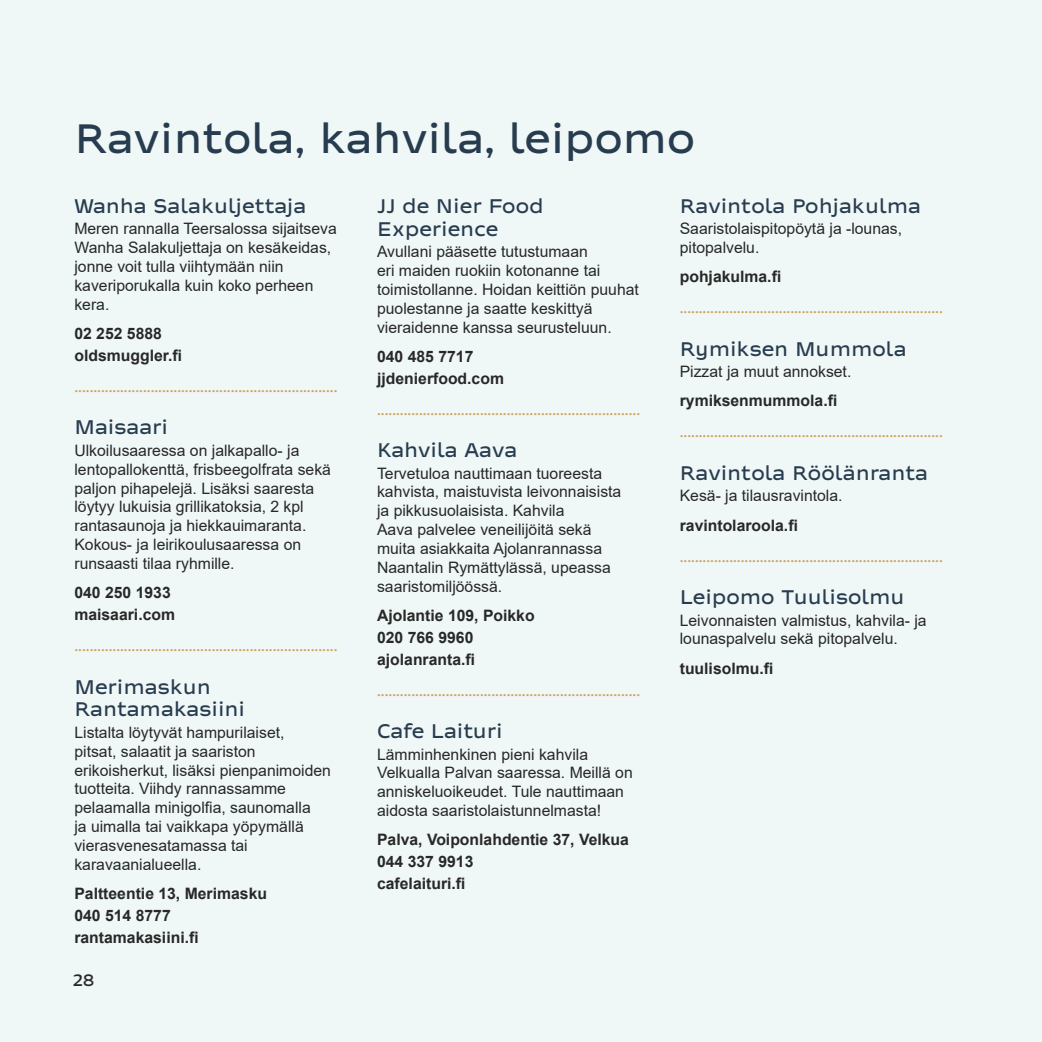
<style>
.page{position:relative;width:1042px;height:1042px;background:#eff7f7}
.page>*{position:absolute;margin:0;border:0;box-sizing:border-box;transform-origin:0 0}
.t1{font:500 43.75px "Tanssikallio";color:#273c4e}
.H3_Tanssi{font:500 21px/22.8px "Tanssikallio";color:#273c4e}
.t2{font:500 17.5px "Tanssikallio";color:#282827}
.P_yritysesittely{font:15.75px/18.9px "Arial";color:#282827}
.t3{font:500 15.75px "Tanssikallio";color:#cba25b}
.P_yritysyhteystiedot{font:700 15.75px "Arial";color:#282827}
</style>
<div class="page">
<h2 class="t1" style="left:74px;top:116px;width:622px">Ravintola, kahvila, leipomo</h2>
<h3 class="H3_Tanssi" style="left:74px;top:195px;width:233px">Wanha Salakuljettaja</h3>
<p class="P_yritysesittely" style="left:74px;top:219px;width:264px">Meren rannalla Teersalossa sijaitseva<br>Wanha Salakuljettaja on kesäkeidas, jonne voit tulla viihtymään niin kaveriporukalla kuin koko perheen kera.</p>
<p class="P_yritysyhteystiedot" style="left:74px;top:322px;width:89px">02 252 5888</p>
<p class="P_yritysyhteystiedot" style="left:74px;top:344px;width:109px">oldsmuggler.fi</p>
<p class="t3" style="left:74px;top:378px;width:264px">.....................................................................</p>
<h3 class="H3_Tanssi" style="left:74px;top:417px;width:95px">Maisaari</h3>
<p class="P_yritysesittely" style="left:74px;top:441px;width:258px">Ulkoilusaaressa on jalkapallo- ja lentopallokenttä, frisbeegolfrata sekä paljon pihapelejä. Lisäksi saaresta löytyy lukuisia grillikatoksia, 2 kpl rantasaunoja ja hiekkauimaranta.<br>Kokous- ja leirikoulusaaressa on runsaasti tilaa ryhmille.</p>
<p class="P_yritysyhteystiedot" style="left:74px;top:582px;width:98px">040 250 1933</p>
<p class="P_yritysyhteystiedot" style="left:74px;top:603px;width:102px">maisaari.com</p>
<p class="t3" style="left:74px;top:637px;width:264px">.....................................................................</p>
<h3 class="H3_Tanssi" style="left:74px;top:676px;width:172px">Merimaskun<br>Rantamakasiini</h3>
<p class="P_yritysesittely" style="left:74px;top:723px;width:258px">Listalta löytyvät hampurilaiset,<br>pitsat, salaatit ja saariston erikoisherkut, lisäksi pienpanimoiden tuotteita. Viihdy rannassamme pelaamalla minigolfia, saunomalla<br>ja uimalla tai vaikkapa yöpymällä vierasvenesatamassa tai karavaanialueella.</p>
<p class="P_yritysyhteystiedot" style="left:74px;top:882px;width:194px">Paltteentie 13, Merimasku</p>
<p class="P_yritysyhteystiedot" style="left:74px;top:904px;width:98px">040 514 8777</p>
<p class="P_yritysyhteystiedot" style="left:74px;top:926px;width:126px">rantamakasiini.fi</p>
<h3 class="H3_Tanssi" style="left:377px;top:195px;width:168px">JJ de Nier Food<br>Experience</h3>
<p class="P_yritysesittely" style="left:377px;top:242px;width:263px">Avullani pääsette tutustumaan<br>eri maiden ruokiin kotonanne tai toimistollanne. Hoidan keittiön puuhat puolestanne ja saatte keskittyä vieraidenne kanssa seurusteluun.</p>
<p class="P_yritysyhteystiedot" style="left:377px;top:345px;width:98px">040 485 7717</p>
<p class="P_yritysyhteystiedot" style="left:377px;top:367px;width:128px">jjdenierfood.com</p>
<p class="t3" style="left:377px;top:401px;width:264px">.....................................................................</p>
<h3 class="H3_Tanssi" style="left:377px;top:439px;width:142px">Kahvila Aava</h3>
<p class="P_yritysesittely" style="left:377px;top:463px;width:246px">Tervetuloa nauttimaan tuoreesta kahvista, maistuvista leivonnaisista ja pikkusuolaisista. Kahvila<br>Aava palvelee veneilijöitä sekä muita asiakkaita Ajolanrannassa<br>Naantalin Rymättylässä, upeassa saaristomiljöössä.</p>
<p class="P_yritysyhteystiedot" style="left:377px;top:604px;width:159px">Ajolantie 109, Poikko</p>
<p class="P_yritysyhteystiedot" style="left:377px;top:626px;width:98px">020 766 9960</p>
<p class="P_yritysyhteystiedot" style="left:377px;top:648px;width:100px">ajolanranta.fi</p>
<p class="t3" style="left:377px;top:682px;width:264px">.....................................................................</p>
<h3 class="H3_Tanssi" style="left:377px;top:720px;width:127px">Cafe Laituri</h3>
<p class="P_yritysesittely" style="left:377px;top:744px;width:257px">Lämminhenkinen pieni kahvila Velkualla Palvan saaressa. Meillä on anniskeluoikeudet. Tule nauttimaan aidosta saaristolaistunnelmasta!</p>
<p class="P_yritysyhteystiedot" style="left:377px;top:829px;width:253px">Palva, Voiponlahdentie 37, Velkua</p>
<p class="P_yritysyhteystiedot" style="left:377px;top:850px;width:98px">044 337 9913</p>
<p class="P_yritysyhteystiedot" style="left:377px;top:872px;width:90px">cafelaituri.fi</p>
<h3 class="H3_Tanssi" style="left:680px;top:195px;width:243px">Ravintola Pohjakulma</h3>
<p class="P_yritysesittely" style="left:680px;top:219px;width:224px">Saaristolaispitopöytä ja -lounas, pitopalvelu.</p>
<p class="P_yritysyhteystiedot" style="left:680px;top:266px;width:103px">pohjakulma.fi</p>
<p class="t3" style="left:680px;top:300px;width:264px">.....................................................................</p>
<h3 class="H3_Tanssi" style="left:680px;top:338px;width:228px">Rymiksen Mummola</h3>
<p class="P_yritysesittely" style="left:680px;top:362px;width:173px">Pizzat ja muut annokset.</p>
<p class="P_yritysyhteystiedot" style="left:680px;top:390px;width:159px">rymiksenmummola.fi</p>
<p class="t3" style="left:680px;top:424px;width:264px">.....................................................................</p>
<h3 class="H3_Tanssi" style="left:680px;top:462px;width:250px">Ravintola Röölänranta</h3>
<p class="P_yritysesittely" style="left:680px;top:486px;width:164px">Kesä- ja tilausravintola.</p>
<p class="P_yritysyhteystiedot" style="left:680px;top:514px;width:120px">ravintolaroola.fi</p>
<p class="t3" style="left:680px;top:548px;width:264px">.....................................................................</p>
<h3 class="H3_Tanssi" style="left:680px;top:586px;width:226px">Leipomo Tuulisolmu</h3>
<p class="P_yritysesittely" style="left:680px;top:610px;width:248px">Leivonnaisten valmistus, kahvila- ja lounaspalvelu sekä pitopalvelu.</p>
<p class="P_yritysyhteystiedot" style="left:680px;top:657px;width:95px">tuulisolmu.fi</p>
<p class="t2" style="left:72px;top:971px;width:24px">28</p>
</div>
